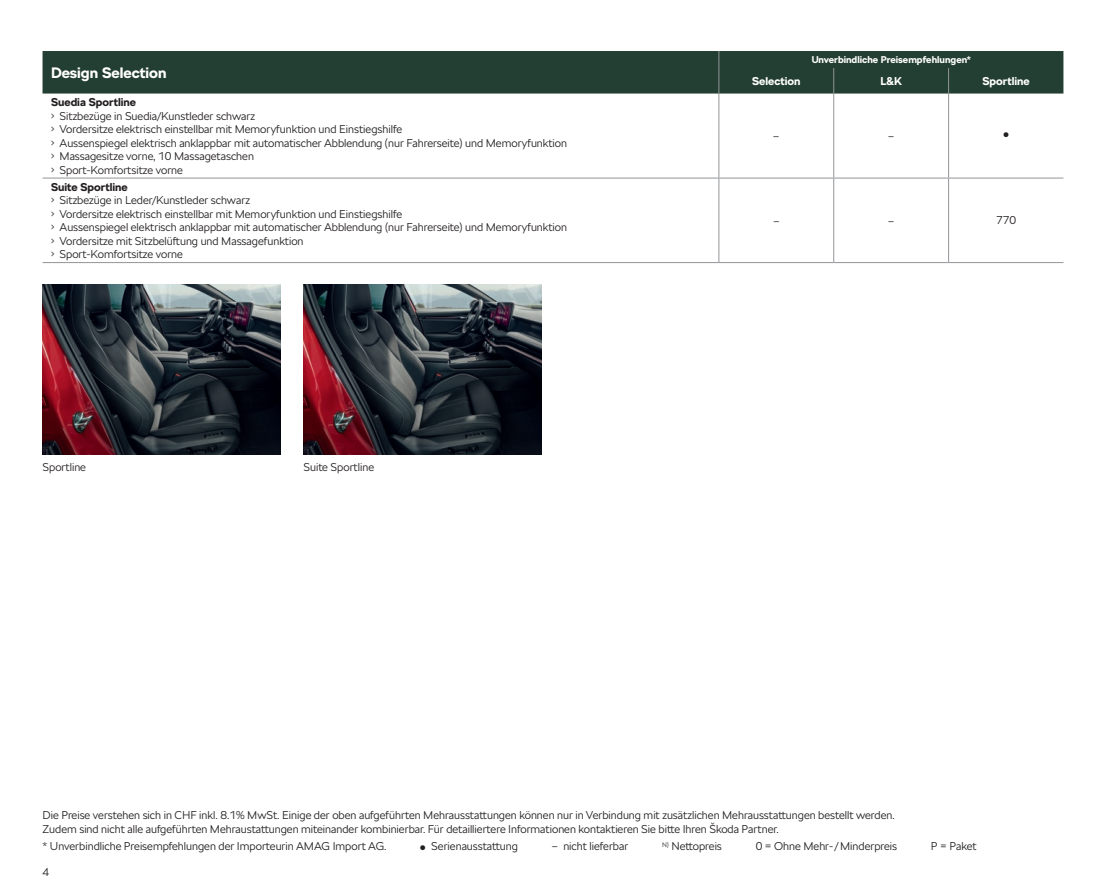
<style>
.page{position:relative;width:1106px;height:893px;background:#fff}
.page>*{position:absolute;margin:0;border:0;box-sizing:border-box;transform-origin:0 0}
.t1{font:700 15px "SKODA Next";color:#fff}
.t2{font:300 11.25px/13.5px "SKODA Next";color:#231f20}
.t3{font:700 11.25px "SKODA Next";color:#231f20}
.t4{font:700 11.25px "SKODA Next";color:#fff}
.t5{font:700 9.75px "SKODA Next";color:#fff}
.t6{font:6.75px "Zapf Dingbats ITC";color:#231f20}
</style>
<div class="page">
<div style="left:43px;top:51px;width:1020px;height:43px;background:#233e32"></div>
<svg style="left:718px;top:51px;width:1px;height:43px"></svg>
<svg style="left:833px;top:68px;width:1px;height:26px"></svg>
<svg style="left:948px;top:68px;width:1px;height:26px"></svg>
<hr style="left:718px;top:94px;width:1px;height:84px;background:#939598">
<hr style="left:718px;top:178px;width:1px;height:84px;background:#939598">
<hr style="left:833px;top:94px;width:1px;height:84px;background:#939598">
<hr style="left:948px;top:94px;width:1px;height:84px;background:#939598">
<hr style="left:833px;top:178px;width:1px;height:84px;background:#939598">
<hr style="left:948px;top:178px;width:1px;height:84px;background:#939598">
<hr style="left:719px;top:178px;width:114px;height:1px;background:#939598">
<hr style="left:719px;top:262px;width:114px;height:1px;background:#939598">
<hr style="left:833px;top:178px;width:115px;height:1px;background:#939598">
<hr style="left:948px;top:178px;width:115px;height:1px;background:#939598">
<hr style="left:833px;top:262px;width:115px;height:1px;background:#939598">
<hr style="left:948px;top:262px;width:115px;height:1px;background:#939598">
<hr style="left:43px;top:178px;width:676px;height:1px;background:#939598">
<hr style="left:43px;top:262px;width:676px;height:1px;background:#939598">
<img style="left:43px;top:284px;width:238px;height:170px">
<img style="left:303px;top:284px;width:238px;height:170px">
<h1 class="t1" style="left:51px;top:63px;width:117px">Design Selection</h1>
<p class="t3" style="left:51px;top:95px;width:87px">Suedia Sportline</p>
<p class="t2" style="left:51px;top:109px;width:206px">• Sitzbezüge in Suedia/Kunstleder schwarz</p>
<p class="t2" style="left:51px;top:123px;width:352px">• Vordersitze elektrisch einstellbar mit Memoryfunktion und Einstiegshilfe</p>
<p class="t2" style="left:51px;top:136px;width:517px">• Aussenspiegel elektrisch anklappbar mit automatischer Abblendung (nur Fahrerseite) und Memoryfunktion</p>
<p class="t2" style="left:51px;top:150px;width:204px">• Massagesitze vorne, 10 Massagetaschen</p>
<p class="t2" style="left:51px;top:163px;width:133px">• Sport-Komfortsitze vorne</p>
<p class="t3" style="left:51px;top:179px;width:78px">Suite Sportline</p>
<p class="t2" style="left:51px;top:194px;width:200px">• Sitzbezüge in Leder/Kunstleder schwarz</p>
<p class="t2" style="left:51px;top:207px;width:352px">• Vordersitze elektrisch einstellbar mit Memoryfunktion und Einstiegshilfe</p>
<p class="t2" style="left:51px;top:221px;width:517px">• Aussenspiegel elektrisch anklappbar mit automatischer Abblendung (nur Fahrerseite) und Memoryfunktion</p>
<p class="t2" style="left:51px;top:234px;width:254px">• Vordersitze mit Sitzbelüftung und Massagefunktion</p>
<p class="t2" style="left:51px;top:248px;width:133px">• Sport-Komfortsitze vorne</p>
<p class="t2" style="left:43px;top:461px;width:45px">Sportline</p>
<p class="t2" style="left:303px;top:461px;width:72px">Suite Sportline</p>
<p class="t5" style="left:811px;top:53px;width:161px">Unverbindliche Preisempfehlungen*</p>
<p class="t4" style="left:752px;top:73px;width:50px">Selection</p>
<p class="t4" style="left:880px;top:73px;width:23px">L&amp;K</p>
<p class="t4" style="left:982px;top:73px;width:49px">Sportline</p>
<p class="t2" style="left:773px;top:129px;width:7px">–</p>
<p class="t2" style="left:888px;top:129px;width:7px">–</p>
<p class="t6" style="left:1003px;top:132px;width:7px">●</p>
<p class="t2" style="left:773px;top:214px;width:7px">–</p>
<p class="t2" style="left:888px;top:214px;width:7px">–</p>
<p class="t2" style="left:996px;top:213px;width:22px">770</p>
<p class="t2" style="left:43px;top:809px;width:853px">Die Preise verstehen sich in CHF inkl. 8.1% MwSt. Einige der oben aufgeführten Mehrausstattungen können nur in Verbindung mit zusätzlichen Mehrausstattungen bestellt werden.<br>Zudem sind nicht alle aufgeführten Mehraustattungen miteinander kombinierbar. Für detailliertere Informationen kontaktieren Sie bitte Ihren Škoda Partner.</p>
<p class="t2" style="left:43px;top:840px;width:345px">* Unverbindliche Preisempfehlungen der Importeurin AMAG Import AG.</p>
<p class="t2" style="left:420px;top:840px;width:99px">● Serienausstattung</p>
<p class="t2" style="left:551px;top:840px;width:78px">– nicht lieferbar</p>
<p class="t2" style="left:662px;top:840px;width:61px"><sup>N)</sup> Nettopreis</p>
<p class="t2" style="left:755px;top:840px;width:143px">0 = Ohne Mehr-/Minderpreis</p>
<p class="t2" style="left:931px;top:840px;width:47px">P = Paket</p>
<p class="t2" style="left:43px;top:865px;width:8px">4</p>
</div>
